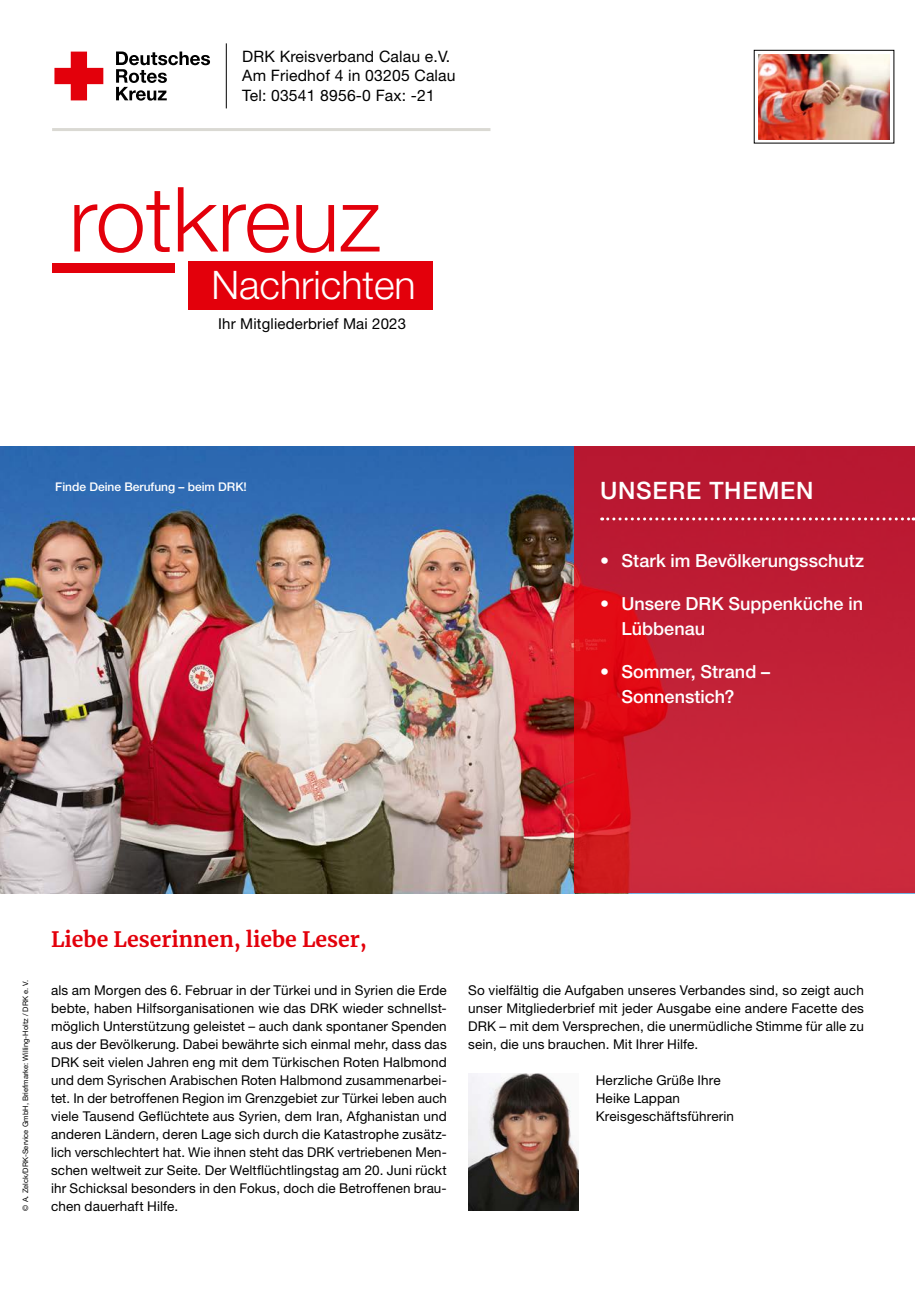
<style>
.page{position:relative;width:915px;height:1297px;background:#fff}
.page>*{position:absolute;margin:0;border:0;box-sizing:border-box;transform-origin:0 0}
.t1{font:300 90px "Helvetica Neue LT Std";color:#e3000b}
.t2{font:300 39.3px "Helvetica Neue LT Pro";color:#fff}
.t3{font:500 24px "Helvetica Neue LT Pro";letter-spacing:.03em;color:#fff}
.t4{font:700 21px "Merriweather";color:#e3000b}
.t5{font:500 18px/25.5px "Helvetica Neue LT Pro";color:#fff}
.t6{font:15.75px "Helvetica Neue LT Pro";letter-spacing:.01em;color:#000}
.t7{font:15px "Helvetica Neue LT Pro";letter-spacing:.01em;color:#000}
.MGB_Copy{font:13.5px/18px "Helvetica Neue LT Pro";letter-spacing:.01em;color:#000;text-align:justify}
.MGB_BU{font:500 12px "Helvetica Neue LT Pro";color:#fff}
.MGB_Fotocredits{font:7.5px "Helvetica Neue LT Pro";color:#000}
</style>
<div class="page">
<img style="left:0;top:446px;width:574px;height:447px">
<div style="left:753px;top:50px;width:140px;height:93px;border:1px solid #000"></div>
<svg style="left:574px;top:446px;width:340px;height:447px;background:#c51d32"></svg>
<svg style="left:54px;top:52px;width:49px;height:48px"></svg>
<svg style="left:116px;top:52px;width:94px;height:49px"></svg>
<hr style="left:52px;top:128px;width:438px;height:3px;background:#dad9d3">
<hr style="left:226px;top:43px;width:1px;height:65px;background:#000">
<div style="left:188px;top:261px;width:244px;height:49px;background:#e3000b"></div>
<div style="left:52px;top:263px;width:122px;height:9px;background:#e3000b"></div>
<img style="left:468px;top:1073px;width:110px;height:138px">
<svg style="left:601px;top:517px;width:312px;height:3px"></svg>
<img style="left:758px;top:54px;width:131px;height:85px">
<p class="t6" style="left:242px;top:47px;width:209px">DRK Kreisverband Calau e.V.</p>
<p class="t6" style="left:242px;top:66px;width:215px">Am Friedhof 4 in 03205 Calau</p>
<p class="t6" style="left:242px;top:85px;width:194px">Tel: 03541 8956-0 Fax: -21</p>
<p class="t1" style="left:69px;top:164px;width:313px">rotkreuz</p>
<p class="t2" style="left:211px;top:261px;width:206px">Nachrichten</p>
<p class="t7" style="left:218px;top:314px;width:189px">Ihr Mitgliederbrief Mai 2023</p>
<p class="MGB_BU" style="left:55px;top:479px;width:193px">Finde Deine Berufung – beim DRK!</p>
<p class="t3" style="left:600px;top:476px;width:215px">UNSERE THEMEN</p>
<p class="t5" style="left:600px;top:548px;width:265px">• Stark im Bevölkerungsschutz</p>
<p class="t5" style="left:621px;top:590px;width:243px;text-indent:-21px">• Unsere DRK Suppenküche in<br>Lübbenau</p>
<p class="t5" style="left:621px;top:658px;width:150px;text-indent:-21px">• Sommer, Strand –<br>Sonnenstich?</p>
<p class="MGB_Fotocredits" style="left:21px;top:1210px;width:232px;rotate:-90deg">© A. Zelck/DRK-Service GmbH, Briefmarke: Willing-Holtz / DRK e. V.</p>
<p class="t4" style="left:51px;top:925px;width:317px">Liebe Leserinnen, liebe Leser,</p>
<p class="MGB_Copy" style="left:51px;top:980px;width:397px">als am Morgen des 6. Februar in der Türkei und in Syrien die Erde bebte, haben Hilfsorganisationen wie das DRK wieder schnellst&shy;möglich Unterstützung geleistet – auch dank spontaner Spenden aus der Bevölkerung. Dabei bewährte sich einmal mehr, dass das DRK seit vielen Jahren eng mit dem Türkischen Roten Halbmond und dem Syrischen Arabischen Roten Halbmond zusammenarbei&shy;tet. In der betroffenen Region im Grenzgebiet zur Türkei leben auch viele Tausend Geflüchtete aus Syrien, dem Iran, Afghanistan und anderen Ländern, deren Lage sich durch die Katastrophe zusätz&shy;lich verschlechtert hat. Wie ihnen steht das DRK vertriebenen Men&shy;schen weltweit zur Seite. Der Weltflüchtlingstag am 20. Juni rückt ihr Schicksal besonders in den Fokus, doch die Betroffenen brau&shy;chen dauerhaft Hilfe.</p>
<p class="MGB_Copy" style="left:468px;top:980px;width:397px">So vielfältig die Aufgaben unseres Verbandes sind, so zeigt auch unser Mitgliederbrief mit jeder Ausgabe eine andere Facette des DRK – mit dem Versprechen, die unermüdliche Stimme für alle zu sein, die uns brauchen. Mit Ihrer Hilfe.</p>
<p class="MGB_Copy" style="left:595px;top:1070px;width:126px">Herzliche Grüße Ihre</p>
<p class="MGB_Copy" style="left:595px;top:1088px;width:86px">Heike Lappan</p>
<p class="MGB_Copy" style="left:595px;top:1106px;width:140px">Kreisgeschäftsführerin</p>
</div>
